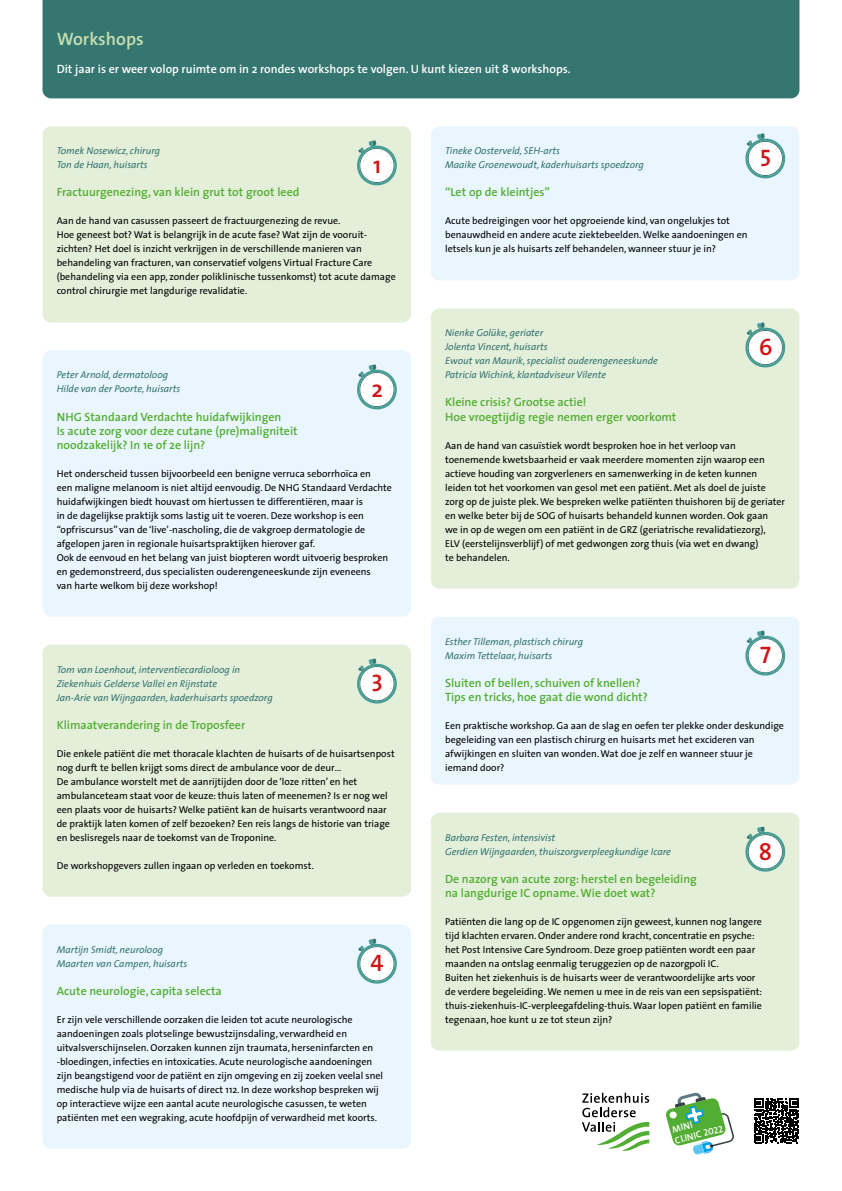
<style>
.page{position:relative;width:842px;height:1191px;background:#fff}
.page>*{position:absolute;margin:0;border:0;box-sizing:border-box;transform-origin:0 0}
.t1{font:24px "The Sans Semi Bold Caps";color:#cd1719}
.t2{font:600 24px "The Sans";color:#cd1719}
.t3{font:600 18px "The Sans";color:#c7dfb0}
.t4{font:600 12px/14px "The Sans";color:#52ae32}
.t5{font:600 12px "The Sans";color:#fff}
.t6{font:10px/14px "The Sans";color:#000}
.t7{font:italic 10px/14px "The Sans";color:#367671}
.t8{font:9.6px/11.4px "The Sans Semi Bold Caps";color:#fff}
</style>
<div class="page">
<div style="left:43px;top:0;width:756px;height:98px;background:#367671"></div>
<div style="left:43px;top:126px;width:368px;height:196px;background:#e4efda;border-radius:9px"></div>
<svg style="left:357px;top:140px;width:40px;height:45px"></svg>
<div style="left:431px;top:616px;width:368px;height:168px;background:#eaf6fe;border-radius:9px"></div>
<svg style="left:745px;top:630px;width:40px;height:45px"></svg>
<div style="left:43px;top:350px;width:368px;height:266px;background:#eaf6fe;border-radius:9px"></div>
<svg style="left:357px;top:364px;width:40px;height:45px"></svg>
<div style="left:431px;top:308px;width:368px;height:280px;background:#e4efda;border-radius:9px"></div>
<svg style="left:745px;top:322px;width:40px;height:45px"></svg>
<div style="left:431px;top:812px;width:368px;height:238px;background:#e4efda;border-radius:9px"></div>
<svg style="left:745px;top:826px;width:40px;height:45px"></svg>
<div style="left:43px;top:924px;width:368px;height:224px;background:#eaf6fe;border-radius:9px"></div>
<svg style="left:357px;top:938px;width:40px;height:45px"></svg>
<div style="left:43px;top:644px;width:368px;height:252px;background:#e4efda;border-radius:9px"></div>
<svg style="left:357px;top:658px;width:40px;height:45px"></svg>
<svg style="left:666px;top:1092px;width:68px;height:63px"></svg>
<svg style="left:582px;top:1092px;width:67px;height:58px"></svg>
<div style="left:431px;top:126px;width:368px;height:154px;background:#eaf6fe;border-radius:9px"></div>
<svg style="left:745px;top:133px;width:40px;height:45px"></svg>
<svg style="left:754px;top:1098px;width:45px;height:45px"></svg>
<h2 class="t3" style="left:57px;top:24px;width:88px">Workshops</h2>
<p class="t5" style="left:57px;top:59px;width:515px">Dit jaar is er weer volop ruimte om in 2 rondes workshops te volgen. U kunt kiezen uit 8 workshops.</p>
<p class="t7" style="left:57px;top:144px;width:105px">Tomek Nosewicz, chirurg<br>Ton de Haan, huisarts</p>
<p class="t4" style="left:57px;top:185px;width:244px">Fractuurgenezing, van klein grut tot groot leed</p>
<p class="t6" style="left:57px;top:214px;width:341px">Aan de hand van casussen passeert de fractuurgenezing de revue.<br>Hoe geneest bot? Wat is belangrijk in de acute fase? Wat zijn de vooruit&shy;zichten? Het doel is inzicht verkrijgen in de verschillende manieren van behandeling van fracturen, van conservatief volgens Virtual Fracture Care (behandeling via een app, zonder poliklinische tussenkomst) tot acute damage control chirurgie met langdurige revalidatie.</p>
<h1 class="t2" style="left:373px;top:145px;width:10px">1</h1>
<p class="t7" style="left:445px;top:144px;width:200px">Tineke Oosterveld, SEH-arts<br>Maaike Groenewoudt, kaderhuisarts spoedzorg</p>
<p class="t4" style="left:445px;top:185px;width:106px">“Let op de kleintjes”</p>
<p class="t6" style="left:445px;top:214px;width:304px">Acute bedreigingen voor het opgroeiende kind, van ongelukjes tot benauwdheid en andere acute ziektebeelden. Welke aandoeningen en letsels kun je als huisarts zelf behandelen, wanneer stuur je in?</p>
<h1 class="t1" style="left:760px;top:138px;width:13px">5</h1>
<p class="t7" style="left:57px;top:368px;width:125px">Peter Arnold, dermatoloog<br>Hilde van der Poorte, huisarts</p>
<p class="t4" style="left:57px;top:409px;width:242px">NHG Standaard Verdachte huidafwijkingen<br>Is acute zorg voor deze cutane (pre)maligniteit noodzakelijk? In 1e of 2e lijn?</p>
<p class="t6" style="left:57px;top:466px;width:337px">Het onderscheid tussen bijvoorbeeld een benigne verruca seborrhoïca en<br>een maligne melanoom is niet altijd eenvoudig. De NHG Standaard Verdachte huidafwijkingen biedt houvast om hiertussen te differentiëren, maar is<br>in de dagelijkse praktijk soms lastig uit te voeren. Deze workshop is een “opfriscursus” van de ‘live’-nascholing, die de vakgroep dermatologie de afgelopen jaren in regionale huisartspraktijken hierover gaf.<br>Ook de eenvoud en het belang van juist biopteren wordt uitvoerig besproken en gedemonstreerd, dus specialisten ouderengeneeskunde zijn eveneens<br>van harte welkom bij deze workshop!</p>
<h1 class="t2" style="left:371px;top:369px;width:13px">2</h1>
<p class="t7" style="left:57px;top:662px;width:218px">Tom van Loenhout, interventiecardioloog in<br>Ziekenhuis Gelderse Vallei en Rijnstate<br>Jan-Arie van Wijngaarden, kaderhuisarts spoedzorg</p>
<p class="t4" style="left:57px;top:717px;width:190px">Klimaatverandering in de Troposfeer</p>
<p class="t6" style="left:57px;top:746px;width:339px">Die enkele patiënt die met thoracale klachten de huisarts of de huisartsenpost nog durft te bellen krijgt soms direct de ambulance voor de deur…<br>De ambulance worstelt met de aanrijtijden door de ‘loze ritten’ en het ambulanceteam staat voor de keuze: thuis laten of meenemen? Is er nog wel een plaats voor de huisarts? Welke patiënt kan de huisarts verantwoord naar de praktijk laten komen of zelf bezoeken? Een reis langs de historie van triage en beslisregels naar de toekomst van de Troponine.</p>
<p class="t6" style="left:57px;top:858px;width:259px">De workshopgevers zullen ingaan op verleden en toekomst.</p>
<h1 class="t1" style="left:371px;top:663px;width:13px">3</h1>
<p class="t7" style="left:57px;top:942px;width:132px">Martijn Smidt, neuroloog<br>Maarten van Campen, huisarts</p>
<p class="t4" style="left:57px;top:983px;width:167px">Acute neurologie, capita selecta</p>
<p class="t6" style="left:57px;top:1012px;width:328px">Er zijn vele verschillende oorzaken die leiden tot acute neurologische aandoeningen zoals plotselinge bewustzijnsdaling, verwardheid en uitvalsverschijnselen. Oorzaken kunnen zijn traumata, herseninfarcten en -bloedingen, infecties en intoxicaties. Acute neurologische aandoeningen zijn beangstigend voor de patiënt en zijn omgeving en zij zoeken veelal snel medische hulp via de huisarts of direct 112. In deze workshop bespreken wij op interactieve wijze een aantal acute neurologische casussen, te weten patiënten met een wegraking, acute hoofdpijn of verwardheid met koorts.</p>
<h1 class="t1" style="left:371px;top:943px;width:15px">4</h1>
<p class="t7" style="left:445px;top:326px;width:214px">Nienke Golüke, geriater<br>Jolenta Vincent, huisarts<br>Ewout van Maurik, specialist ouderengeneeskunde Patricia Wichink, klantadviseur Vilente</p>
<p class="t4" style="left:445px;top:395px;width:233px">Kleine crisis? Grootse actie!<br>Hoe vroegtijdig regie nemen erger voorkomt</p>
<p class="t6" style="left:445px;top:438px;width:342px">Aan de hand van casuïstiek wordt besproken hoe in het verloop van toenemende kwetsbaarheid er vaak meerdere momenten zijn waarop een actieve houding van zorgverleners en samenwerking in de keten kunnen leiden tot het voorkomen van gesol met een patiënt. Met als doel de juiste zorg op de juiste plek. We bespreken welke patiënten thuishoren bij de geriater en welke beter bij de SOG of huisarts behandeld kunnen worden. Ook gaan<br>we in op de wegen om een patiënt in de GRZ (geriatrische revalidatiezorg),<br>ELV (eerstelijnsverblijf) of met gedwongen zorg thuis (via wet en dwang)<br>te behandelen.</p>
<h1 class="t1" style="left:759px;top:327px;width:15px">6</h1>
<p class="t7" style="left:445px;top:634px;width:139px">Esther Tilleman, plastisch chirurg<br>Maxim Tettelaar, huisarts</p>
<p class="t4" style="left:445px;top:675px;width:204px">Sluiten of bellen, schuiven of knellen?<br>Tips en tricks, hoe gaat die wond dicht?</p>
<p class="t6" style="left:445px;top:718px;width:340px">Een praktische workshop. Ga aan de slag en oefen ter plekke onder deskundige begeleiding van een plastisch chirurg en huisarts met het excideren van afwijkingen en sluiten van wonden. Wat doe je zelf en wanneer stuur je iemand door?</p>
<h1 class="t1" style="left:760px;top:635px;width:12px">7</h1>
<p class="t7" style="left:445px;top:830px;width:227px">Barbara Festen, intensivist<br>Gerdien Wijngaarden, thuiszorgverpleegkundige Icare</p>
<p class="t4" style="left:445px;top:871px;width:253px">De nazorg van acute zorg: herstel en begeleiding na langdurige IC opname. Wie doet wat?</p>
<p class="t6" style="left:445px;top:914px;width:319px">Patiënten die lang op de IC opgenomen zijn geweest, kunnen nog langere tijd klachten ervaren. Onder andere rond kracht, concentratie en psyche: het Post Intensive Care Syndroom. Deze groep patiënten wordt een paar maanden na ontslag eenmalig teruggezien op de nazorgpoli IC.<br>Buiten het ziekenhuis is de huisarts weer de verantwoordelijke arts voor de verdere begeleiding. We nemen u mee in de reis van een sepsispatiënt: thuis-ziekenhuis-IC-verpleegafdeling-thuis. Waar lopen patiënt en familie tegenaan, hoe kunt u ze tot steun zijn?</p>
<h1 class="t2" style="left:759px;top:832px;width:15px">8</h1>
<p class="t8" style="left:671px;top:1123px;width:51px;rotate:-14deg">MINI<br>CLINIC 2022</p>
</div>
